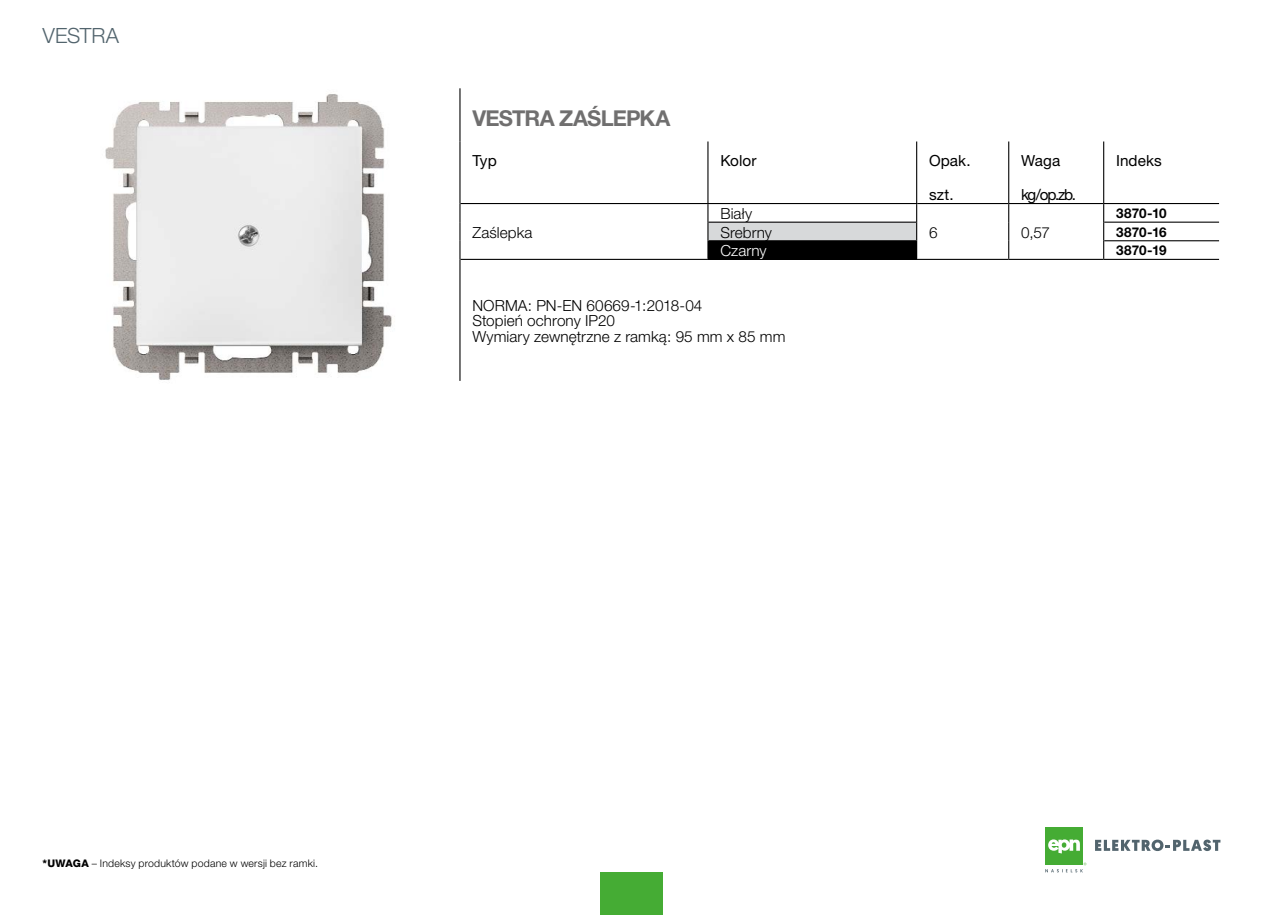
<style>
.page{position:relative;width:1263px;height:915px;background:#fff}
.page>*{position:absolute;margin:0;border:0;box-sizing:border-box;transform-origin:0 0}
.Normalny{font:700 21.9px "Helvetica Neue CE";letter-spacing:-.035em;color:#706f6f}
.t1{font:300 21px "Helvetica Neue CE";color:#52646d}
.Normalny-2{font:300 15.3px "Helvetica Neue CE";letter-spacing:.005em;color:#000}
.t2{font:15.3px "Helvetica Neue CE";letter-spacing:.005em;color:#000}
.Normalny-3{font:300 15.3px "Helvetica Neue CE";letter-spacing:.01em;color:#fff}
.INDEX-P{font:700 13.5px "Helvetica Neue CE";letter-spacing:.005em;color:#000}
.t3{font:300 10.5px "Helvetica Neue CE";letter-spacing:.02em;color:#000}
.s1{font-weight:800}
</style>
<div class="page">
<div style="left:600px;top:872px;width:63px;height:42px;background:#45ac34"></div>
<div style="left:1045px;top:827px;width:38px;height:38px;background:#45ac34"></div>
<svg style="left:1048px;top:839px;width:32px;height:14px"></svg>
<svg style="left:1095px;top:839px;width:125px;height:11px"></svg>
<svg style="left:1045px;top:862px;width:41px;height:10px"></svg>
<svg style="left:460px;top:141px;width:645px;height:62px"></svg>
<hr style="left:459px;top:88px;width:1px;height:53px;background:#000">
<hr style="left:459px;top:141px;width:1px;height:62px;background:#000">
<svg style="left:459px;top:203px;width:760px;height:56px"></svg>
<hr style="left:459px;top:259px;width:1px;height:122px;background:#000">
<hr style="left:707px;top:141px;width:1px;height:62px;background:#000">
<hr style="left:916px;top:141px;width:1px;height:62px;background:#000">
<hr style="left:1008px;top:141px;width:1px;height:62px;background:#000">
<hr style="left:1103px;top:141px;width:1px;height:62px;background:#000">
<hr style="left:460px;top:203px;width:248px;height:1px;background:#000">
<hr style="left:708px;top:203px;width:209px;height:1px;background:#000">
<hr style="left:1103px;top:203px;width:116px;height:1px;background:#000">
<hr style="left:708px;top:221px;width:208px;height:2px;background:#000">
<hr style="left:1104px;top:221px;width:115px;height:2px;background:#000">
<hr style="left:1104px;top:240px;width:115px;height:1px;background:#000">
<hr style="left:460px;top:259px;width:248px;height:1px;background:#000">
<hr style="left:1104px;top:259px;width:115px;height:1px;background:#000">
<hr style="left:917px;top:203px;width:92px;height:1px;background:#000">
<hr style="left:1009px;top:203px;width:94px;height:1px;background:#000">
<hr style="left:917px;top:259px;width:92px;height:1px;background:#000">
<hr style="left:1009px;top:259px;width:95px;height:1px;background:#000">
<hr style="left:708px;top:240px;width:208px;height:1px;background:#000">
<hr style="left:708px;top:259px;width:209px;height:1px;background:#000">
<img style="left:105px;top:94px;width:290px;height:286px">
<h2 class="t1" style="left:43px;top:22px;width:78px">VESTRA</h2>
<p class="Normalny" style="left:472px;top:105px;width:200px">VESTRA ZAŚLEPKA</p>
<p class="t2" style="left:472px;top:151px;width:26px">Typ</p>
<p class="t2" style="left:720px;top:151px;width:38px">Kolor</p>
<p class="t2" style="left:929px;top:151px;width:43px">Opak.</p>
<p class="t2" style="left:929px;top:185px;width:26px">szt.</p>
<p class="Normalny-2" style="left:720px;top:204px;width:33px">Biały</p>
<p class="t2" style="left:1021px;top:151px;width:41px">Waga</p>
<p class="t2" style="left:1021px;top:185px;width:57px">kg/op.zb.</p>
<p class="t2" style="left:1116px;top:151px;width:47px">Indeks</p>
<p class="INDEX-P" style="left:1116px;top:205px;width:52px">3870-10</p>
<p class="Normalny-2" style="left:472px;top:223px;width:62px">Zaślepka</p>
<p class="Normalny-2" style="left:720px;top:223px;width:53px">Srebrny</p>
<p class="INDEX-P" style="left:1116px;top:223px;width:52px">3870-16</p>
<p class="Normalny-3" style="left:720px;top:241px;width:48px">Czarny</p>
<p class="INDEX-P" style="left:1116px;top:242px;width:52px">3870-19</p>
<p class="Normalny-2" style="left:929px;top:223px;width:10px">6</p>
<p class="Normalny-2" style="left:1021px;top:223px;width:30px">0,57</p>
<p class="Normalny-2" style="left:472px;top:296px;width:232px">NORMA: PN-EN 60669-1:2018-04</p>
<p class="Normalny-2" style="left:472px;top:311px;width:144px">Stopień ochrony IP20</p>
<p class="Normalny-2" style="left:472px;top:327px;width:315px">Wymiary zewnętrzne z ramką: 95 mm x 85 mm</p>
<p class="t3" style="left:43px;top:856px;width:277px"><span class="s1">*UWAGA</span> – Indeksy produktów podane w wersji bez ramki.</p>
</div>
